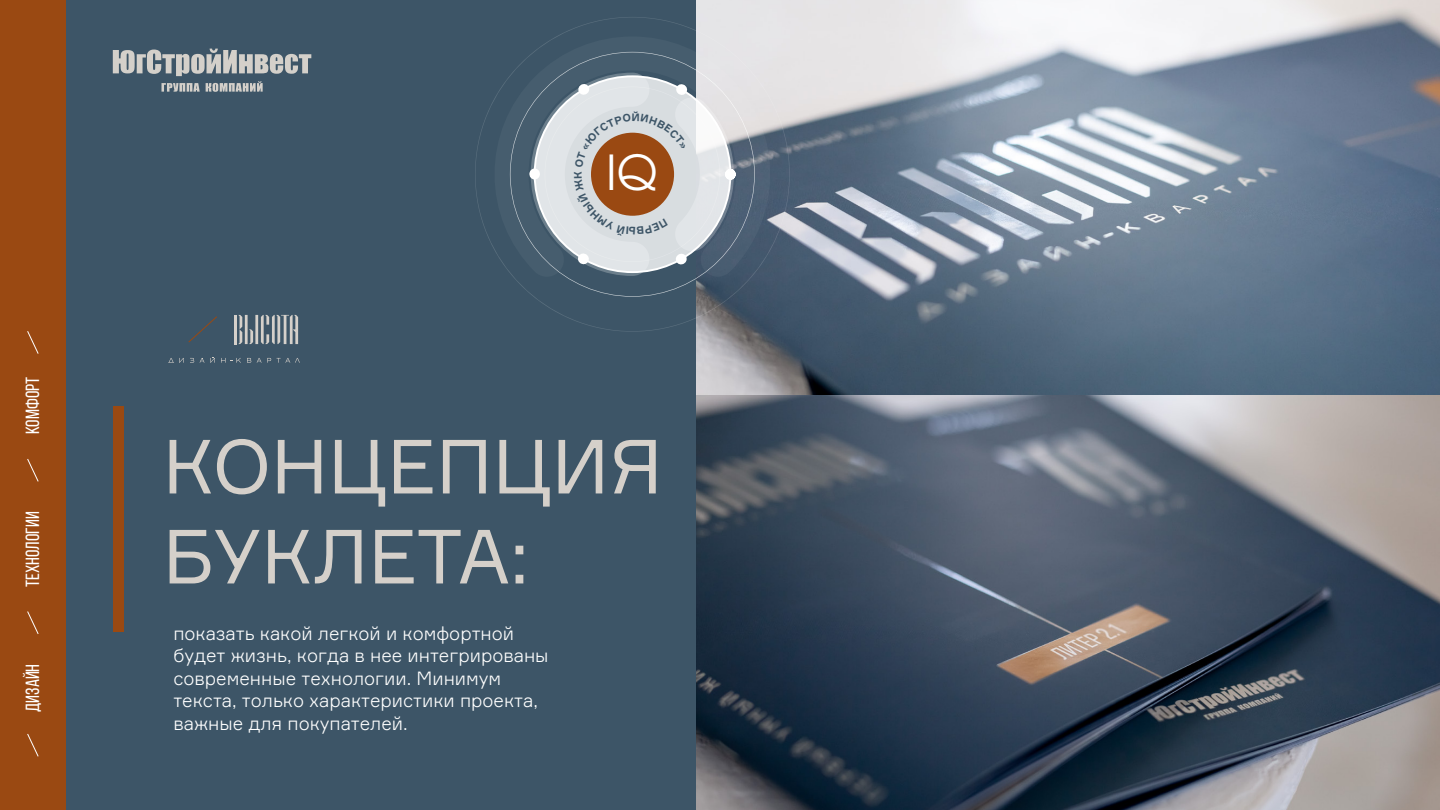
<style>
.page{position:relative;width:1440px;height:810px;background:#3d5567}
.page>*{position:absolute;margin:0;border:0;box-sizing:border-box;transform-origin:0 0}
.t1{font:75px/90px "Formular";color:#d5d0ca}
.t2{font:48px "Avant Garde Gothic C";color:#fff}
.t3{font:19.05px "Bebas Neue";color:#fff}
.t4{font:300 18.75px/22.5px "Formular";color:#fff}
</style>
<div class="page">
<svg style="left:113px;top:49px;width:198px;height:43px"></svg>
<img style="left:696px;top:0;width:744px;height:810px">
<svg style="left:188px;top:316px;width:29px;height:27px"></svg>
<hr style="left:255px;top:315px;width:3px;height:29px;background:#d5d0ca">
<hr style="left:234px;top:315px;width:3px;height:29px;background:#d5d0ca">
<hr style="left:245px;top:315px;width:3px;height:29px;background:#d5d0ca">
<svg style="left:249px;top:329px;width:4px;height:16px"></svg>
<svg style="left:238px;top:315px;width:4px;height:29px"></svg>
<svg style="left:261px;top:315px;width:37px;height:30px"></svg>
<svg style="left:168px;top:358px;width:16px;height:5px"></svg>
<svg style="left:190px;top:358px;width:4px;height:5px"></svg>
<svg style="left:257px;top:358px;width:14px;height:5px"></svg>
<svg style="left:200px;top:357px;width:15px;height:6px"></svg>
<svg style="left:221px;top:358px;width:20px;height:5px"></svg>
<svg style="left:247px;top:358px;width:4px;height:5px"></svg>
<svg style="left:277px;top:358px;width:23px;height:5px"></svg>
<div style="left:0;top:0;width:66px;height:810px;background:#9a4912"></div>
<svg style="left:27px;top:611px;width:12px;height:23px"></svg>
<svg style="left:27px;top:459px;width:12px;height:23px"></svg>
<svg style="left:27px;top:331px;width:12px;height:23px"></svg>
<svg style="left:27px;top:733px;width:12px;height:24px"></svg>
<svg style="left:475px;top:17px;width:315px;height:315px"></svg>
<svg style="left:510px;top:52px;width:245px;height:245px"></svg>
<div style="left:113px;top:406px;width:11px;height:226px;background:#9a4912"></div>
<svg style="left:531px;top:73px;width:203px;height:203px"></svg>
<p class="t3" style="left:22px;top:434px;width:59px;rotate:-90deg">комфорт</p>
<p class="t3" style="left:22px;top:587px;width:77px;rotate:-90deg">технологИИ</p>
<p class="t3" style="left:22px;top:712px;width:50px;rotate:-90deg">дизайн</p>
<h2 class="t2" style="left:606px;top:145px;width:53px">IQ</h2>
<h1 class="t1" style="left:163px;top:420px;width:501px">КОНЦЕПЦИЯ<br>БУКЛЕТА:</h1>
<p class="t4" style="left:173px;top:621px;width:377px">показать какой легкой и комфортной будет жизнь, когда в нее интегрированы современные технологии. Минимум текста, только характеристики проекта, важные для покупателей.</p>
</div>
